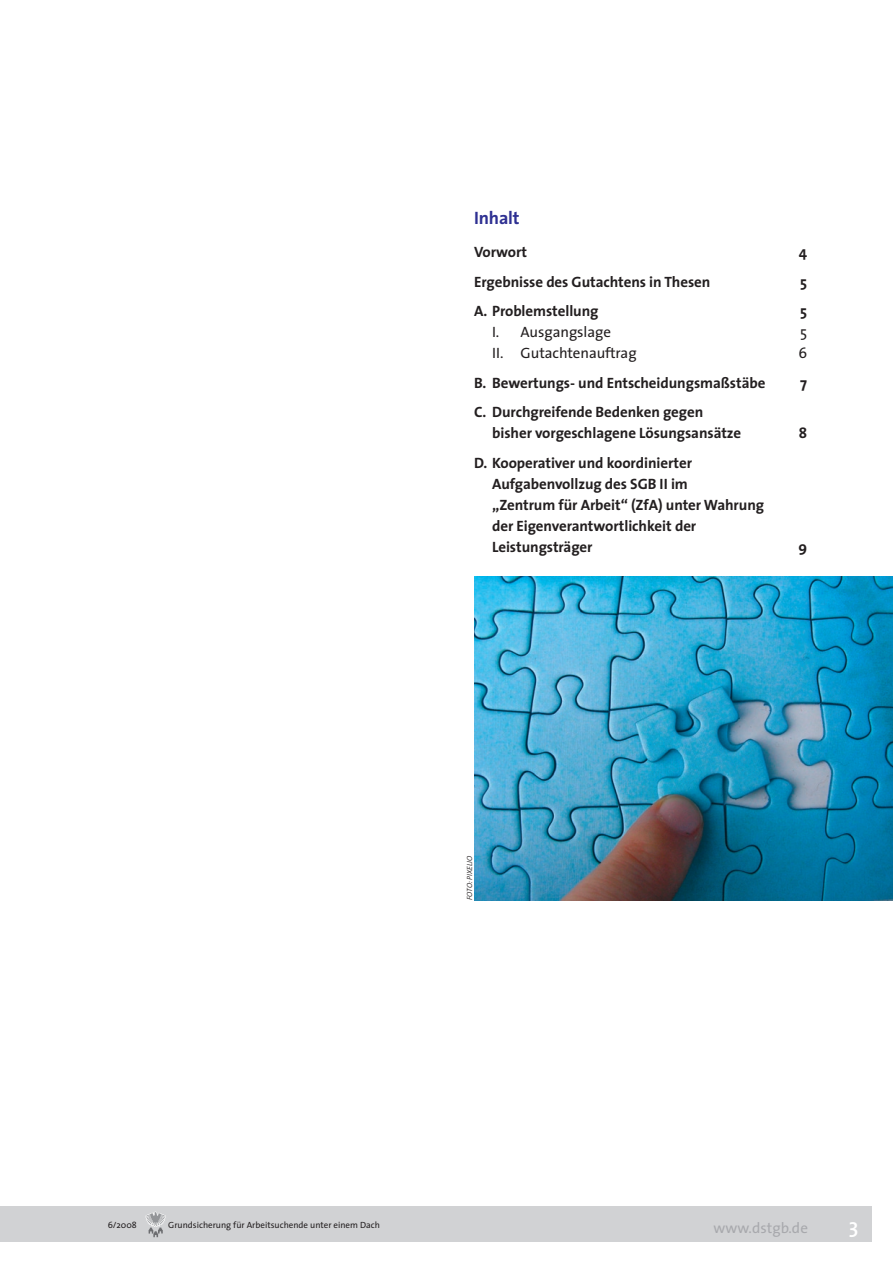
<style>
.page{position:relative;width:893px;height:1263px;background:#fff}
.page>*{position:absolute;margin:0;border:0;box-sizing:border-box;transform-origin:0 0}
.t1{font:600 21px "The Sans";color:#fff}
.t2{font:700 18px "The Sans";letter-spacing:-.01em;color:#2e3092}
.t3{font:700 15px/21px "The Sans";letter-spacing:-.005em;color:#231f20}
.t4{font:15px "The Sans";letter-spacing:-.005em;color:#231f20}
.t5{font:15px "The Sans";color:#a8a9ad}
.t6{font:9px "The Sans";color:#231f20}
.t7{font:italic 300 7.5px "The Sans";color:#231f20}
</style>
<div class="page">
<div style="left:0;top:1206px;width:872px;height:36px;background:#d1d2d4"></div>
<svg style="left:146px;top:1212px;width:19px;height:25px"></svg>
<img style="left:474px;top:576px;width:419px;height:324px">
<p class="t2" style="left:474px;top:202px;width:47px">Inhalt</p>
<p class="t3" style="left:474px;top:241px;width:55px">Vorwort</p>
<p class="t3" style="left:799px;top:241px;width:10px">4</p>
<p class="t3" style="left:474px;top:271px;width:238px">Ergebnisse des Gutachtens in Thesen</p>
<p class="t3" style="left:800px;top:271px;width:8px">5</p>
<p class="t3" style="left:474px;top:300px;width:126px">A. Problemstellung</p>
<p class="t3" style="left:800px;top:300px;width:8px">5</p>
<p class="t4" style="left:492px;top:320px;width:120px">I. Ausgangslage</p>
<p class="t4" style="left:800px;top:320px;width:9px">5</p>
<p class="t4" style="left:492px;top:341px;width:146px">II. Gutachtenauftrag</p>
<p class="t4" style="left:798px;top:341px;width:10px">6</p>
<p class="t3" style="left:474px;top:372px;width:293px">B. Bewertungs- und Entscheidungsmaßstäbe</p>
<p class="t3" style="left:800px;top:372px;width:8px">7</p>
<p class="t3" style="left:492px;top:401px;width:251px;text-indent:-18px">C. Durchgreifende Bedenken gegen bisher vorgeschlagene Lösungsansätze</p>
<p class="t3" style="left:799px;top:422px;width:10px">8</p>
<p class="t3" style="left:492px;top:452px;width:274px;text-indent:-18px">D. Kooperativer und koordinierter<br>Aufgabenvollzug des SGB II im<br>„Zentrum für Arbeit“ (ZfA) unter Wahrung der Eigenverantwortlichkeit der<br>Leistungsträger</p>
<p class="t3" style="left:798px;top:536px;width:10px">9</p>
<p class="t7" style="left:463px;top:900px;width:45px;rotate:-90deg">Foto: Pixelio</p>
<p class="t6" style="left:108px;top:1217px;width:31px">6/2008</p>
<p class="t6" style="left:168px;top:1217px;width:213px">Grundsicherung für Arbeitsuchende unter einem Dach</p>
<p class="t5" style="left:713px;top:1215px;width:96px">www.dstgb.de</p>
<h1 class="t1" style="left:849px;top:1208px;width:11px">3</h1>
</div>
